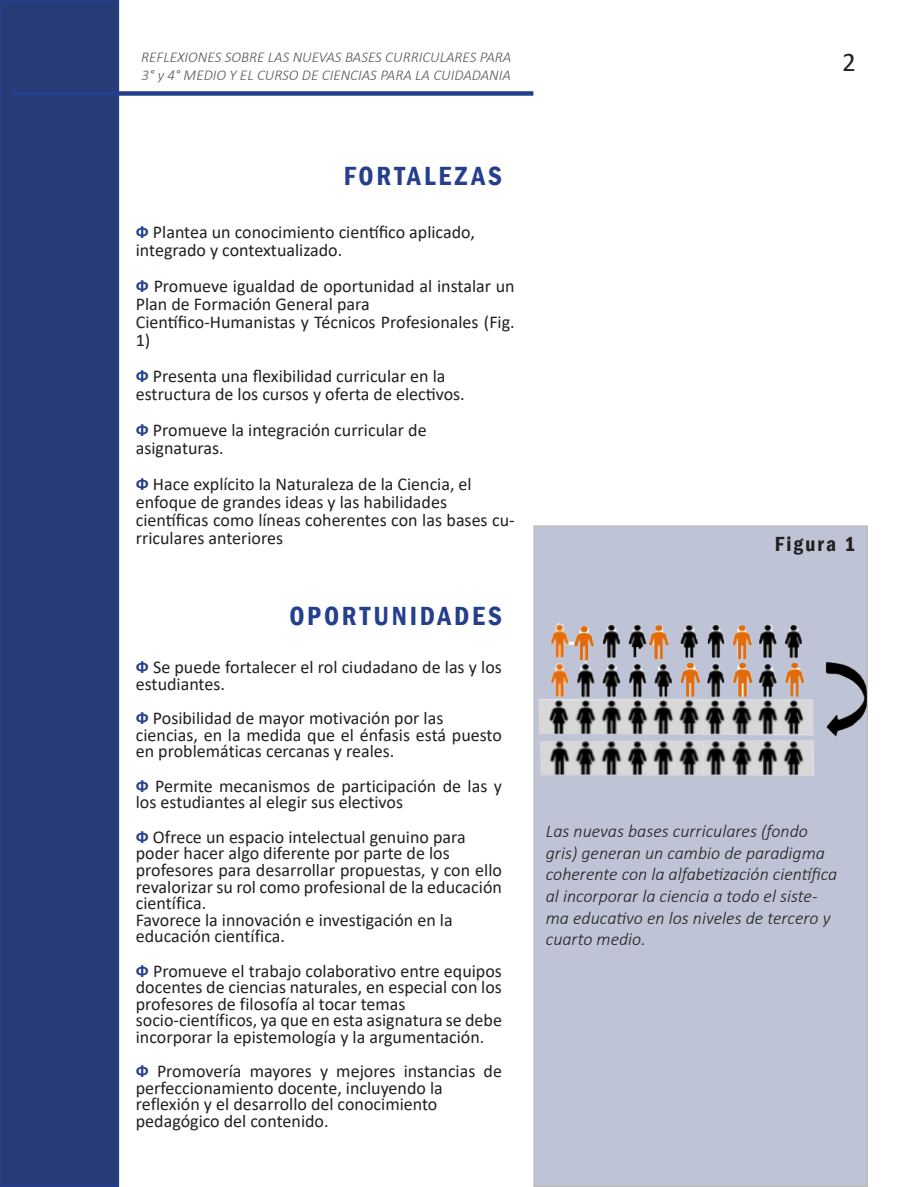
<style>
.page{position:relative;width:919px;height:1187px;background:#fff}
.page>*{position:absolute;margin:0;border:0;box-sizing:border-box;transform-origin:0 0}
.t1{font:600 condensed 27px "Franklin Gothic";letter-spacing:.11em;color:#253f8e}
.t2{font:27px "Calibri";color:#231f20}
.t3{font:600 condensed 21px "Franklin Gothic";letter-spacing:.105em;color:#231f20}
.t4{font:18px/16.5px "Calibri";color:#231f20}
.t5{font:italic 300 18px/21.6px "Calibri";color:#231f20}
.t6{font:italic 300 15px/18px "Calibri";color:#57585a}
.s1{font-weight:700;color:#253f8e}
</style>
<div class="page">
<div style="left:0;top:0;width:119px;height:1186px;background:#273c77;border:2px solid #253f8e"></div>
<div style="left:12px;top:91px;width:521px;height:5px;background:#253f8e"></div>
<div style="left:534px;top:526px;width:333px;height:660px;background:#bec3d5"></div>
<img style="left:533px;top:613px;width:335px;height:170px">
<p class="t6" style="left:141px;top:48px;width:371px">REFLEXIONES SOBRE LAS NUEVAS BASES CURRICULARES PARA<br>3° y 4° MEDIO Y EL CURSO DE CIENCIAS PARA LA CUIDADANIA</p>
<p class="t2" style="left:842px;top:44px;width:15px">2</p>
<p class="t1" style="left:343px;top:158px;width:160px">FORTALEZAS</p>
<p class="t4" style="left:136px;top:223px;width:340px"><span class="s1">Ф</span> Plantea un conocimiento científico aplicado,</p>
<p class="t4" style="left:136px;top:241px;width:208px">integrado y contextualizado.</p>
<p class="t4" style="left:136px;top:276px;width:380px;line-height:18px"><span class="s1">Ф</span> Promueve igualdad de oportunidad al instalar un<br>Plan de Formación General para</p>
<p class="t4" style="left:136px;top:312px;width:380px;line-height:18px">Científico-Humanistas y Técnicos Profesionales (Fig.<br>1)</p>
<p class="t4" style="left:136px;top:367px;width:311px"><span class="s1">Ф</span> Presenta una flexibilidad curricular en la</p>
<p class="t4" style="left:136px;top:385px;width:330px">estructura de los cursos y oferta de electivos.</p>
<p class="t4" style="left:136px;top:421px;width:292px"><span class="s1">Ф</span> Promueve la integración curricular de</p>
<p class="t4" style="left:136px;top:439px;width:89px">asignaturas.</p>
<p class="t4" style="left:136px;top:475px;width:337px"><span class="s1">Ф</span> Hace explícito la Naturaleza de la Ciencia, el</p>
<p class="t4" style="left:136px;top:493px;width:313px">enfoque de grandes ideas y las habilidades</p>
<p class="t4" style="left:136px;top:510px;width:380px;line-height:18px">científicas como líneas coherentes con las bases cu&shy;rriculares anteriores</p>
<p class="t1" style="left:289px;top:598px;width:214px">OPORTUNIDADES</p>
<p class="t4" style="left:136px;top:658px;width:367px"><span class="s1">Ф</span> Se puede fortalecer el rol ciudadano de las y los estudiantes.</p>
<p class="t4" style="left:136px;top:709px;width:309px"><span class="s1">Ф</span> Posibilidad de mayor motivación por las</p>
<p class="t4" style="left:136px;top:726px;width:367px">ciencias, en la medida que el énfasis está puesto en problemáticas cercanas y reales.</p>
<p class="t4" style="left:136px;top:777px;width:367px"><span class="s1">Ф</span> Permite mecanismos de participación de las y los estudiantes al elegir sus electivos</p>
<p class="t4" style="left:136px;top:828px;width:331px"><span class="s1">Ф</span> Ofrece un espacio intelectual genuino para</p>
<p class="t4" style="left:136px;top:844px;width:315px">poder hacer algo diferente por parte de los</p>
<p class="t4" style="left:136px;top:861px;width:367px;text-align:justify">profesores para desarrollar propuestas, y con ello revalorizar su rol como profesional de la educación científica.</p>
<p class="t4" style="left:136px;top:910px;width:318px">Favorece la innovación e investigación en la</p>
<p class="t4" style="left:136px;top:927px;width:151px">educación científica.</p>
<p class="t4" style="left:136px;top:961px;width:367px;text-align:justify"><span class="s1">Ф</span> Promueve el trabajo colaborativo entre equipos docentes de ciencias naturales, en especial con los profesores de filosofía al tocar temas</p>
<p class="t4" style="left:136px;top:1011px;width:367px">socio-científicos, ya que en esta asignatura se debe incorporar la epistemología y la argumentación.</p>
<p class="t4" style="left:136px;top:1062px;width:367px"><span class="s1">Ф</span> Promovería mayores y mejores instancias de perfeccionamiento docente, incluyendo la</p>
<p class="t4" style="left:136px;top:1095px;width:303px">reflexión y el desarrollo del conocimiento</p>
<p class="t4" style="left:136px;top:1111px;width:194px">pedagógico del contenido.</p>
<p class="t3" style="left:774px;top:529px;width:82px">Figura 1</p>
<p class="t5" style="left:546px;top:820px;width:293px">Las nuevas bases curriculares (fondo gris) generan un cambio de paradigma coherente con la alfabetización científica al incorporar la ciencia a todo el siste&shy;ma educativo en los niveles de tercero y cuarto medio.</p>
</div>
